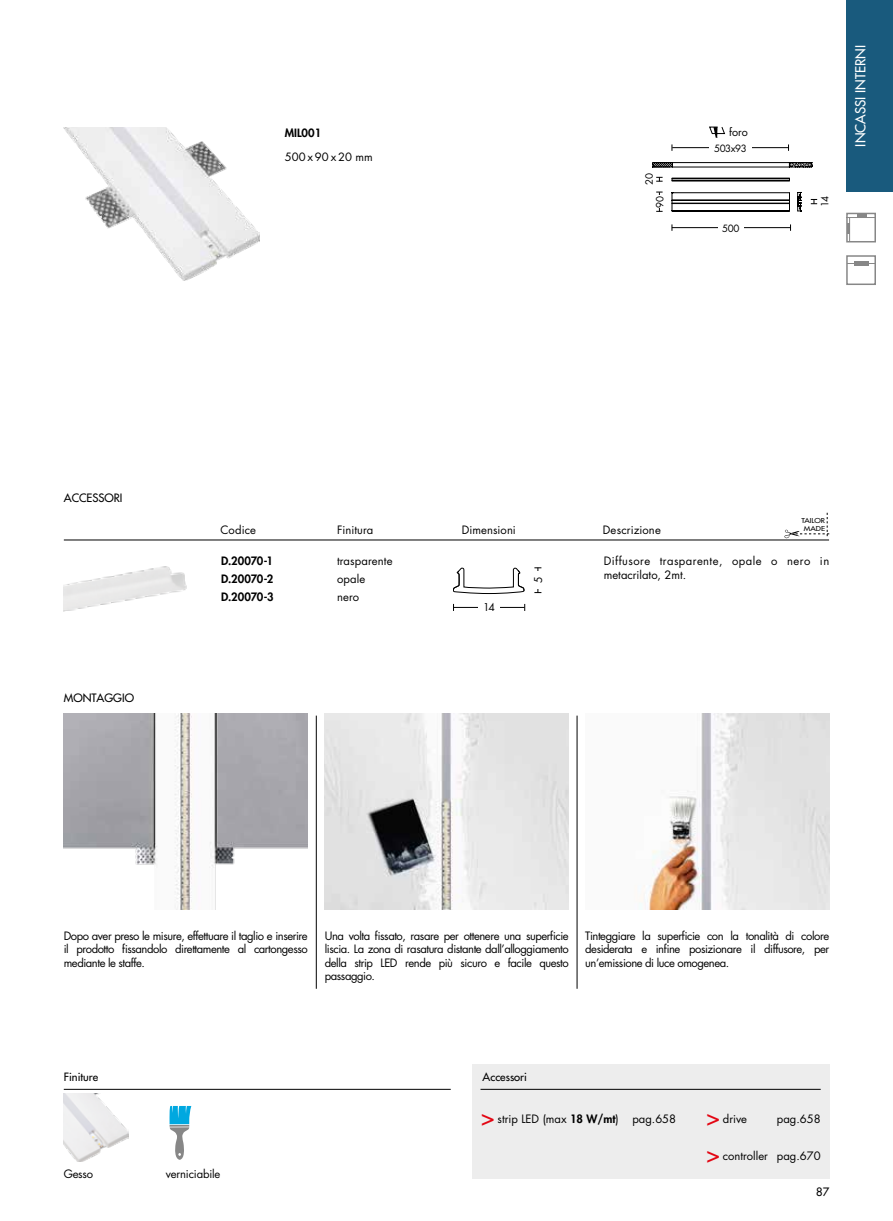
<style>
.page{position:relative;width:893px;height:1221px;background:#fff}
.page>*{position:absolute;margin:0;border:0;box-sizing:border-box;transform-origin:0 0}
.t1{font:500 13.5px "Futura Std";color:#fff}
.t2{font:11.25px/13.5px "Futura Std";letter-spacing:-.02em;color:#000;text-align:justify}
.t3{font:11.25px "Futura Std";color:#000}
.t4{font:11.25px/13.5px "Futura Std";letter-spacing:.04em;color:#000}
.t5{font:11.25px/17.7px "Futura Std";letter-spacing:.01em;color:#000}
.t6{font:800 11.25px/17.7px "Futura Std";letter-spacing:-.01em;color:#000;text-align:justify}
.t7{font:500 11.25px "Futura Std";color:#000}
.t8{font:11.25px "Futura Std";letter-spacing:.005em;color:#000}
.t9{font:500 11.1px "Futura Std";color:#000}
.t10{font:11.1px "Futura Std";color:#000}
.t11{font:800 11.1px "Futura Std";color:#000}
.t12{font:10.8px "Futura Std";color:#000}
.t13{font:10.5px "Futura Std";color:#000}
.t14{font:9.75px "Futura Std";letter-spacing:-.05em;color:#000}
.t15{font:500 6.6px/8.1px "Futura Std";color:#000;text-align:center;scale:1.16 1}
.s1{font-size:24px;color:#e30613}
.s2{font-weight:800}
</style>
<div class="page">
<svg style="left:849px;top:216px;width:24px;height:23px"></svg>
<div style="left:846px;top:213px;width:30px;height:29px;border:2px solid #878787"></div>
<div style="left:846px;top:0;width:47px;height:191px;background:#195a7d"></div>
<hr style="left:854px;top:261px;width:14px;height:4px;background:#878787">
<div style="left:846px;top:255px;width:30px;height:30px;border:2px solid #878787"></div>
<hr style="left:64px;top:539px;width:765px;height:1px;background:#000">
<svg style="left:784px;top:512px;width:45px;height:26px"></svg>
<img style="left:64px;top:128px;width:196px;height:152px">
<img style="left:64px;top:539px;width:132px;height:73px">
<hr style="left:453px;top:607px;width:71px;height:1px;background:#000">
<div style="left:478px;top:601px;width:22px;height:11px;background:#fff"></div>
<svg style="left:453px;top:567px;width:88px;height:27px"></svg>
<div style="left:532px;top:571px;width:12px;height:17px;background:#fff"></div>
<img style="left:64px;top:713px;width:244px;height:196px">
<img style="left:325px;top:713px;width:244px;height:196px">
<img style="left:639px;top:713px;width:190px;height:196px">
<hr style="left:316px;top:715px;width:1px;height:273px;background:#000">
<hr style="left:577px;top:715px;width:1px;height:273px;background:#000">
<div style="left:472px;top:1063px;width:357px;height:115px;background:#ededed"></div>
<hr style="left:480px;top:1088px;width:341px;height:1px;background:#000">
<hr style="left:64px;top:1088px;width:387px;height:1px;background:#000">
<img style="left:64px;top:1093px;width:64px;height:68px">
<svg style="left:709px;top:126px;width:16px;height:12px"></svg>
<svg style="left:652px;top:162px;width:165px;height:50px"></svg>
<div style="left:655px;top:195px;width:9px;height:13px;background:#fff"></div>
<div style="left:645px;top:173px;width:8px;height:12px;background:#fff"></div>
<hr style="left:672px;top:227px;width:119px;height:1px;background:#000">
<div style="left:718px;top:223px;width:26px;height:9px;background:#fff"></div>
<hr style="left:672px;top:147px;width:117px;height:1px;background:#000">
<div style="left:709px;top:143px;width:43px;height:9px;background:#fff"></div>
<svg style="left:169px;top:1106px;width:22px;height:53px"></svg>
<p class="t11" style="left:285px;top:126px;width:38px">MIL001</p>
<p class="t10" style="left:285px;top:150px;width:89px">500 x 90 x 20 mm</p>
<p class="t12" style="left:729px;top:125px;width:20px">foro</p>
<p class="t14" style="left:643px;top:185px;width:13px;rotate:-90deg">20</p>
<p class="t14" style="left:714px;top:142px;width:34px">503x93</p>
<p class="t14" style="left:654px;top:208px;width:13px;rotate:-90deg">90</p>
<p class="t14" style="left:819px;top:207px;width:12px;rotate:-90deg">14</p>
<p class="t14" style="left:722px;top:222px;width:19px">500</p>
<p class="t1" style="left:852px;top:146px;width:103px;rotate:-90deg">INCASSI INTERNI</p>
<p class="t7" style="left:64px;top:490px;width:60px">ACCESSORI</p>
<p class="t7" style="left:64px;top:690px;width:72px">MONTAGGIO</p>
<p class="t2" style="left:221px;top:523px;width:37px">Codice</p>
<p class="t3" style="left:337px;top:522px;width:38px">Finitura</p>
<p class="t8" style="left:462px;top:522px;width:56px">Dimensioni</p>
<p class="t5" style="left:603px;top:521px;width:60px">Descrizione</p>
<p class="t15" style="left:801px;top:517px;width:22px">TAILOR<br>MADE</p>
<p class="t6" style="left:221px;top:552px;width:54px">D.20070-1<br>D.20070-2<br>D.20070-3</p>
<p class="t5" style="left:337px;top:552px;width:57px">trasparente opale<br>nero</p>
<p class="t4" style="left:604px;top:554px;width:227px">Diffusore trasparente, opale o nero in metacrilato, 2mt.</p>
<p class="t13" style="left:532px;top:583px;width:8px;rotate:-90deg">5</p>
<p class="t13" style="left:483px;top:600px;width:13px">14</p>
<p class="t2" style="left:64px;top:929px;width:245px">Dopo aver preso le misure, effettuare il taglio e inserire il prodotto fissandolo direttamente al cartongesso mediante le staffe.</p>
<p class="t2" style="left:325px;top:929px;width:245px">Una volta fissato, rasare per ottenere una superficie liscia. La zona di rasatura distante dall’alloggiamento della strip LED rende più sicuro e facile questo passaggio.</p>
<p class="t2" style="left:585px;top:929px;width:245px">Tinteggiare la superficie con la tonalità di colore desiderata e infine posizionare il diffusore, per un’emissione di luce omogenea.</p>
<p class="t9" style="left:64px;top:1070px;width:36px">Finiture</p>
<p class="t2" style="left:64px;top:1167px;width:31px">Gesso</p>
<p class="t2" style="left:166px;top:1167px;width:56px">verniciabile</p>
<p class="t9" style="left:483px;top:1070px;width:46px">Accessori</p>
<p class="t3" style="left:480px;top:1111px;width:268px"><span class="s1">&gt;</span> strip LED (max <span class="s2">18 W/mt</span>) pag.658 <span class="s1">&gt;</span> drive</p>
<p class="t2" style="left:777px;top:1112px;width:45px">pag.658</p>
<p class="t3" style="left:706px;top:1148px;width:116px"><span class="s1">&gt;</span> controller pag.670</p>
<p class="t7" style="left:816px;top:1184px;width:15px">87</p>
</div>
